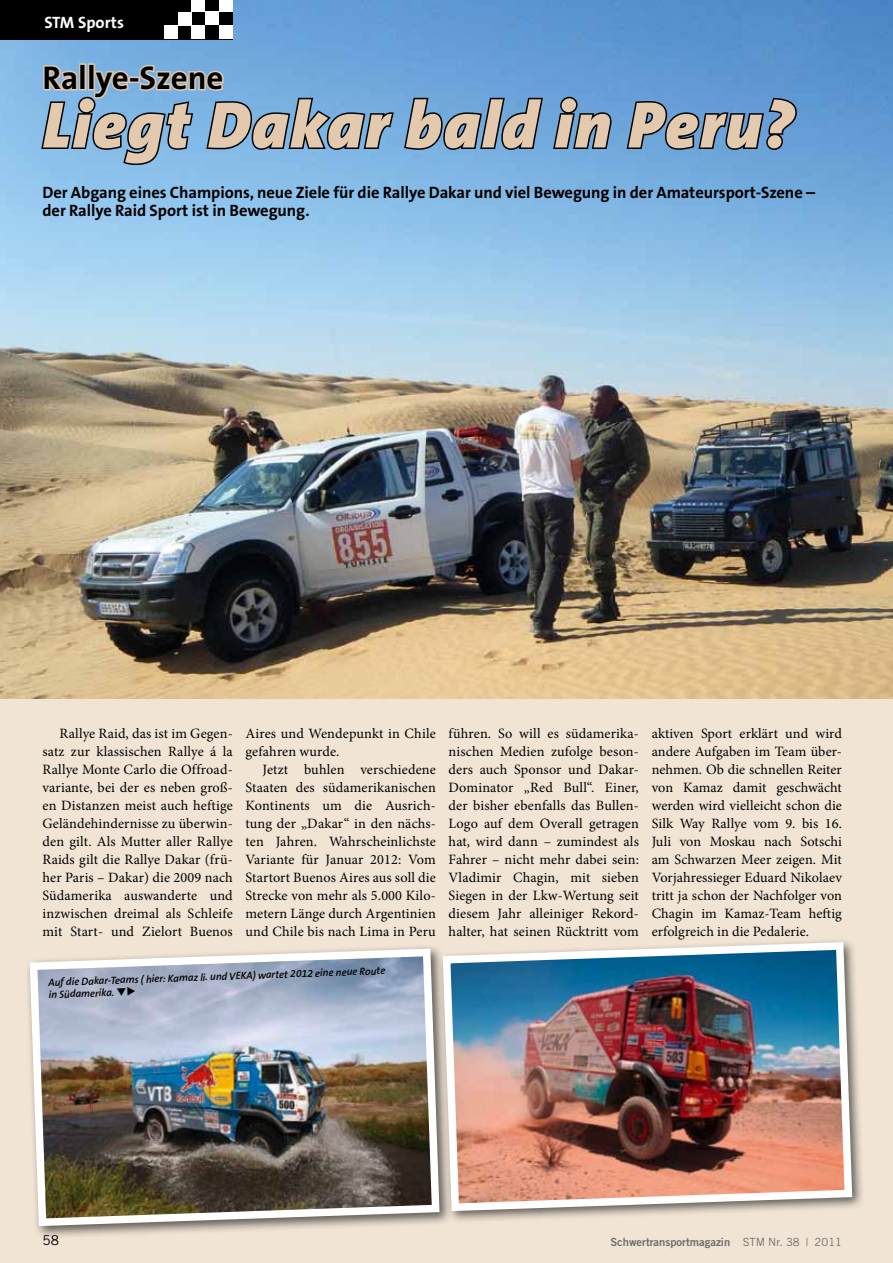
<style>
.page{position:relative;width:893px;height:1263px;background:#f1e4d5}
.page>*{position:absolute;margin:0;border:0;box-sizing:border-box;transform-origin:0 0}
.t1{font:italic 900 66px "The Sans B9";letter-spacing:.03em;color:#e3caae}
.t2{font:700 33px "The Sans B7";color:#000}
.t3{font:700 16.5px/18px "The Sans B7";letter-spacing:-.005em;color:#000}
.t4{font:700 16.5px "The Sans B7";color:#fff}
.t5{font:14.25px/18px "Minion Pro";letter-spacing:.01em;color:#000;text-align:justify}
.t6{font:13.5px "Trade Gothic";color:#000}
.t7{font:11.25px "Trade Gothic Bold Two";color:#6e6e6e}
.t8{font:italic 600 10.5px/12.3px "The Sans B6";color:#000}
.s1{font-family:"Trade Gothic"}
</style>
<div class="page">
<img style="left:0;top:0;width:893px;height:699px">
<div style="left:0;top:0;width:233px;height:39px;background:#000"></div>
<div style="left:219px;top:25px;width:14px;height:14px;background:#fff"></div>
<div style="left:205px;top:12px;width:14px;height:13px;background:#fff"></div>
<div style="left:219px;top:0;width:14px;height:12px;background:#fff"></div>
<div style="left:192px;top:0;width:13px;height:12px;background:#fff"></div>
<div style="left:191px;top:25px;width:14px;height:14px;background:#fff"></div>
<div style="left:164px;top:25px;width:14px;height:14px;background:#fff"></div>
<div style="left:178px;top:12px;width:14px;height:14px;background:#fff"></div>
<svg style="left:39px;top:63px;width:356px;height:104px;background:#739dc0"></svg>
<svg style="left:402px;top:96px;width:143px;height:55px;background:#547da3"></svg>
<svg style="left:551px;top:95px;width:62px;height:55px;background:#4f779e"></svg>
<svg style="left:625px;top:96px;width:173px;height:55px;background:#4e78a2"></svg>
<div style="left:24px;top:943px;width:428px;height:296px;background:#000;opacity:.6"></div>
<img style="left:26px;top:945px;width:417px;height:285px">
<div style="left:437px;top:937px;width:428px;height:286px;background:#000;opacity:.6"></div>
<img style="left:439px;top:938px;width:417px;height:277px">
<p class="t4" style="left:44px;top:14px;width:81px">STM Sports</p>
<h2 class="t2" style="left:43px;top:60px;width:182px">Rallye-Szene</h2>
<h1 class="t1" style="left:43px;top:90px;width:752px">Liegt Dakar bald in Peru?</h1>
<p class="t3" style="left:43px;top:184px;width:774px">Der Abgang eines Champions, neue Ziele für die Rallye Dakar und viel Bewegung in der Amateursport-Szene – der Rallye Raid Sport ist in Bewegung.</p>
<p class="t5" style="left:43px;top:725px;width:192px;text-indent:17px">Rallye Raid, das ist im Gegen&shy;satz zur klassischen Rallye á la Rallye Monte Carlo die Offroad&shy;variante, bei der es neben groß&shy;en Distanzen meist auch heftige Geländehindernisse zu überwin&shy;den gilt. Als Mutter aller Rallye Raids gilt die Rallye Dakar (frü&shy;her Paris – Dakar) die 2009 nach Südamerika auswanderte und inzwischen dreimal als Schleife mit Start- und Zielort Buenos</p>
<p class="t5" style="left:246px;top:724px;width:192px">Aires und Wendepunkt in Chile gefahren wurde.</p>
<p class="t5" style="left:246px;top:760px;width:192px;text-indent:17px">Jetzt buhlen verschiedene Staaten des südamerikanischen Kontinents um die Ausrich&shy;tung der „Dakar“ in den nächs&shy;ten Jahren. Wahrscheinlichste Variante für Januar 2012: Vom Startort Buenos Aires aus soll die Strecke von mehr als 5.000 Kilo&shy;metern Länge durch Argentinien und Chile bis nach Lima in Peru</p>
<p class="t8" style="left:48px;top:976px;width:339px;rotate:-2deg">Auf die Dakar-Teams ( hier: Kamaz li. und VEKA) wartet 2012 eine neue Route in Südamerika. ❑◆</p>
<p class="t5" style="left:449px;top:724px;width:192px">führen. So will es südamerika&shy;nischen Medien zufolge beson&shy;ders auch Sponsor und Dakar-Dominator „Red Bull“. Einer, der bisher ebenfalls das Bullen-Logo auf dem Overall getragen hat, wird dann – zumindest als Fahrer – nicht mehr dabei sein:<br>Vladimir Chagin, mit sieben Siegen in der Lkw-Wertung seit diesem Jahr alleiniger Rekord&shy;halter, hat seinen Rücktritt vom</p>
<p class="t5" style="left:652px;top:724px;width:192px">aktiven Sport erklärt und wird andere Aufgaben im Team über&shy;nehmen. Ob die schnellen Reiter von Kamaz damit geschwächt werden wird vielleicht schon die Silk Way Rallye vom 9. bis 16.<br>Juli von Moskau nach Sotschi am Schwarzen Meer zeigen. Mit Vorjahressieger Eduard Nikolaev tritt ja schon der Nachfolger von Chagin im Kamaz-Team heftig erfolgreich in die Pedalerie.</p>
<p class="t6" style="left:43px;top:1232px;width:18px">58</p>
<p class="t7" style="left:610px;top:1235px;width:233px">Schwertransportmagazin <span class="s1">STM Nr. 38 | 2011</span></p>
</div>
